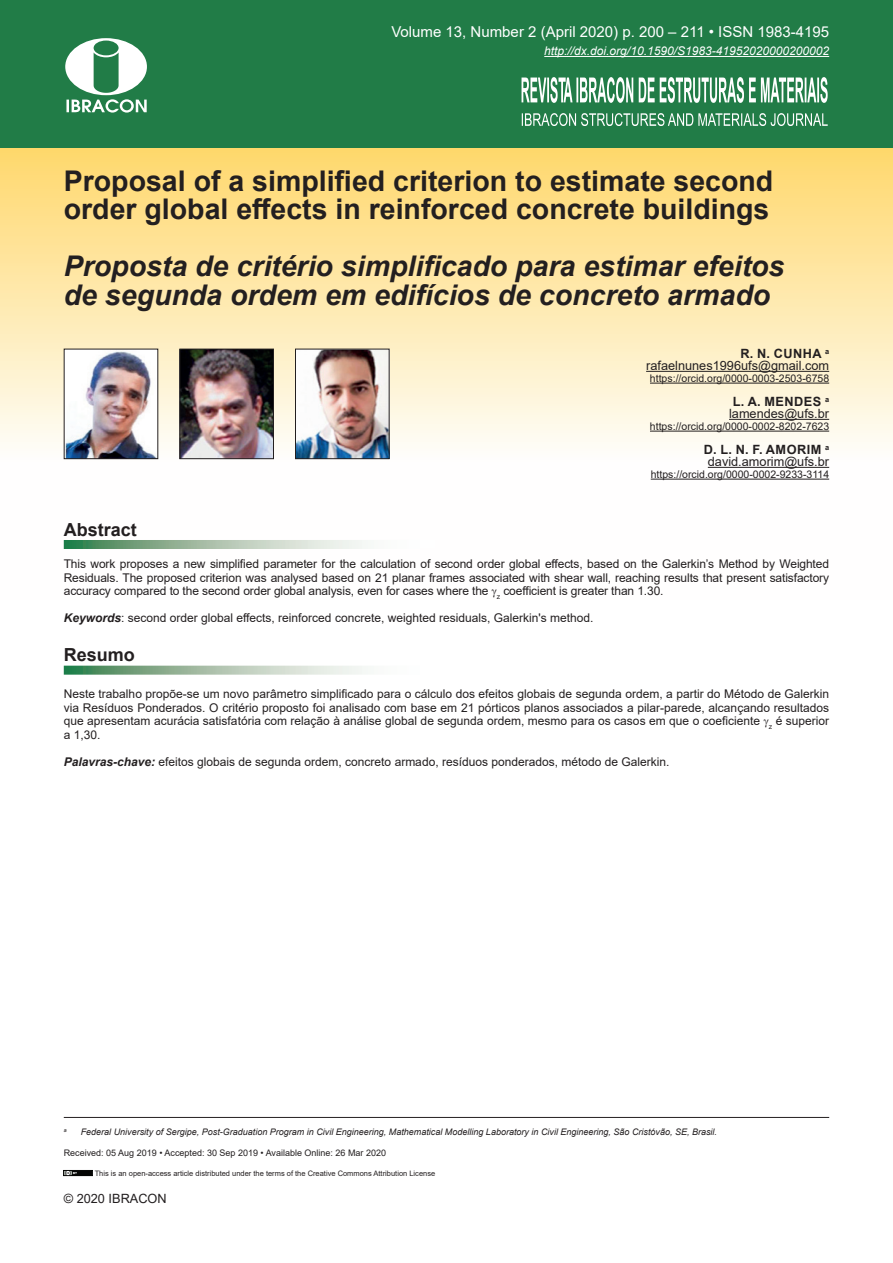
<style>
.page{position:relative;width:893px;height:1263px;background:#fff}
.page>*{position:absolute;margin:0;border:0;box-sizing:border-box;transform-origin:0 0}
.t1{font:700 28.5px/28.5px "Arial";color:#231f20}
.t2{font:italic 700 28.5px/28.5px "Arial";color:#231f20}
.t3{font:700 18px "Arial";color:#231f20}
.t4{font:15px "Arial";color:#fff}
.t5{font:12.75px/12px "Arial";color:#231f20;text-align:center}
.t6{font:12px/13.5px "Arial";color:#231f20;text-align:justify}
.t7{font:italic 12px "Arial";color:#fff}
.t8{font:10.5px "Arial";color:#231f20}
.t9{font:italic 9px "Arial";color:#231f20}
.t10{font:9px "Arial";color:#231f20}
.t11{font:7.5px "Arial";color:#231f20}
.t12{font:italic 5.25px "Arial";color:#231f20}
.s1{font-weight:700}
.s2{font-weight:700;font-style:italic}
</style>
<div class="page">
<svg style="left:0;top:148px;width:893px;height:401px"></svg>
<div style="left:0;top:0;width:893px;height:148px;background:#217c47"></div>
<svg style="left:65px;top:38px;width:82px;height:75px"></svg>
<svg style="left:521px;top:77px;width:307px;height:48px"></svg>
<hr style="left:544px;top:56px;width:285px;height:1px;background:#fff">
<img style="left:66px;top:351px;width:90px;height:106px">
<div style="left:64px;top:349px;width:94px;height:110px;border:1px solid #231f20"></div>
<img style="left:181px;top:351px;width:91px;height:106px">
<div style="left:179px;top:349px;width:95px;height:110px;border:1px solid #231f20"></div>
<img style="left:297px;top:351px;width:90px;height:106px">
<div style="left:295px;top:349px;width:94px;height:110px;border:1px solid #231f20"></div>
<hr style="left:64px;top:1117px;width:765px;height:1px;background:#231f20">
<div style="left:64px;top:1170px;width:28px;height:5px;border:1px solid #040503"></div>
<hr style="left:64px;top:1171px;width:28px;height:4px;background:#040503">
<svg style="left:64px;top:1171px;width:13px;height:4px"></svg>
<hr style="left:646px;top:371px;width:183px;height:1px;background:#231f20">
<hr style="left:650px;top:383px;width:179px;height:1px;background:#231f20">
<hr style="left:729px;top:419px;width:100px;height:1px;background:#231f20">
<hr style="left:650px;top:431px;width:179px;height:1px;background:#231f20">
<hr style="left:708px;top:467px;width:121px;height:1px;background:#231f20">
<hr style="left:651px;top:479px;width:178px;height:1px;background:#231f20">
<svg style="left:64px;top:540px;width:372px;height:9px"></svg>
<svg style="left:64px;top:666px;width:299px;height:9px;background:#a5c1aa"></svg>
<p class="t4" style="left:391px;top:22px;width:439px">Volume 13, Number 2 (April 2020) p. 200 – 211 • ISSN 1983-4195</p>
<p class="t7" style="left:544px;top:43px;width:286px">http://dx.doi.org/10.1590/S1983-41952020000200002</p>
<h1 class="t1" style="left:64px;top:167px;width:711px">Proposal of a simplified criterion to estimate second order global effects in reinforced concrete buildings</h1>
<h1 class="t2" style="left:64px;top:253px;width:722px">Proposta de critério simplificado para estimar efeitos de segunda ordem em edifícios de concreto armado</h1>
<h2 class="t3" style="left:64px;top:517px;width:75px">Abstract</h2>
<p class="t5" style="left:646px;top:347px;width:185px;text-align:right"><span class="s1">R. N. CUNHA</span> <sup>a </sup>rafaelnunes1996ufs@gmail.com</p>
<p class="t8" style="left:650px;top:371px;width:181px">https://orcid.org/0000-0003-2503-6758</p>
<p class="t5" style="left:729px;top:395px;width:102px"><span class="s1">L. A. MENDES</span> <sup>a </sup>lamendes@ufs.br</p>
<p class="t8" style="left:650px;top:419px;width:181px">https://orcid.org/0000-0002-8202-7623</p>
<p class="t5" style="left:704px;top:443px;width:127px"><span class="s1">D. L. N. F. AMORIM</span> <sup>a </sup>david.amorim@ufs.br</p>
<p class="t8" style="left:651px;top:467px;width:180px">https://orcid.org/0000-0002-9233-3114</p>
<p class="t6" style="left:64px;top:557px;width:767px">This work proposes a new simplified parameter for the calculation of second order global effects, based on the Galerkin’s Method by Weighted Residuals. The proposed criterion was analysed based on 21 planar frames associated with shear wall, reaching results that present satisfactory accuracy compared to the second order global analysis, even for cases where the <sub>z</sub> coefficient is greater than 1.30.</p>
<p class="t6" style="left:64px;top:611px;width:531px"><span class="s2">Keywords</span>: second order global effects, reinforced concrete, weighted residuals, Galerkin's method.</p>
<h2 class="t3" style="left:64px;top:642px;width:73px">Resumo</h2>
<p class="t6" style="left:64px;top:687px;width:767px">Neste trabalho propõe-se um novo parâmetro simplificado para o cálculo dos efeitos globais de segunda ordem, a partir do Método de Galerkin via Resíduos Ponderados. O critério proposto foi analisado com base em 21 pórticos planos associados a pilar-parede, alcançando resultados que apresentam acurácia satisfatória com relação à análise global de segunda ordem, mesmo para os casos em que o coeficiente <sub>z</sub> é superior a 1,30.</p>
<p class="t6" style="left:64px;top:755px;width:607px"><span class="s2">Palavras-chave:</span> efeitos globais de segunda ordem, concreto armado, resíduos ponderados, método de Galerkin.</p>
<p class="t12" style="left:64px;top:1127px;width:4px">a</p>
<p class="t9" style="left:81px;top:1126px;width:638px">Federal University of Sergipe, Post-Graduation Program in Civil Engineering, Mathematical Modelling Laboratory in Civil Engineering, São Cristóvão, SE, Brasil.</p>
<p class="t10" style="left:64px;top:1147px;width:324px">Received: 05 Aug 2019 • Accepted: 30 Sep 2019 • Available Online: 26 Mar 2020</p>
<p class="t11" style="left:95px;top:1168px;width:342px">This is an open-access article distributed under the terms of the Creative Commons Attribution License</p>
<p class="t5" style="left:64px;top:1192px;width:104px">© 2020 IBRACON</p>
</div>
